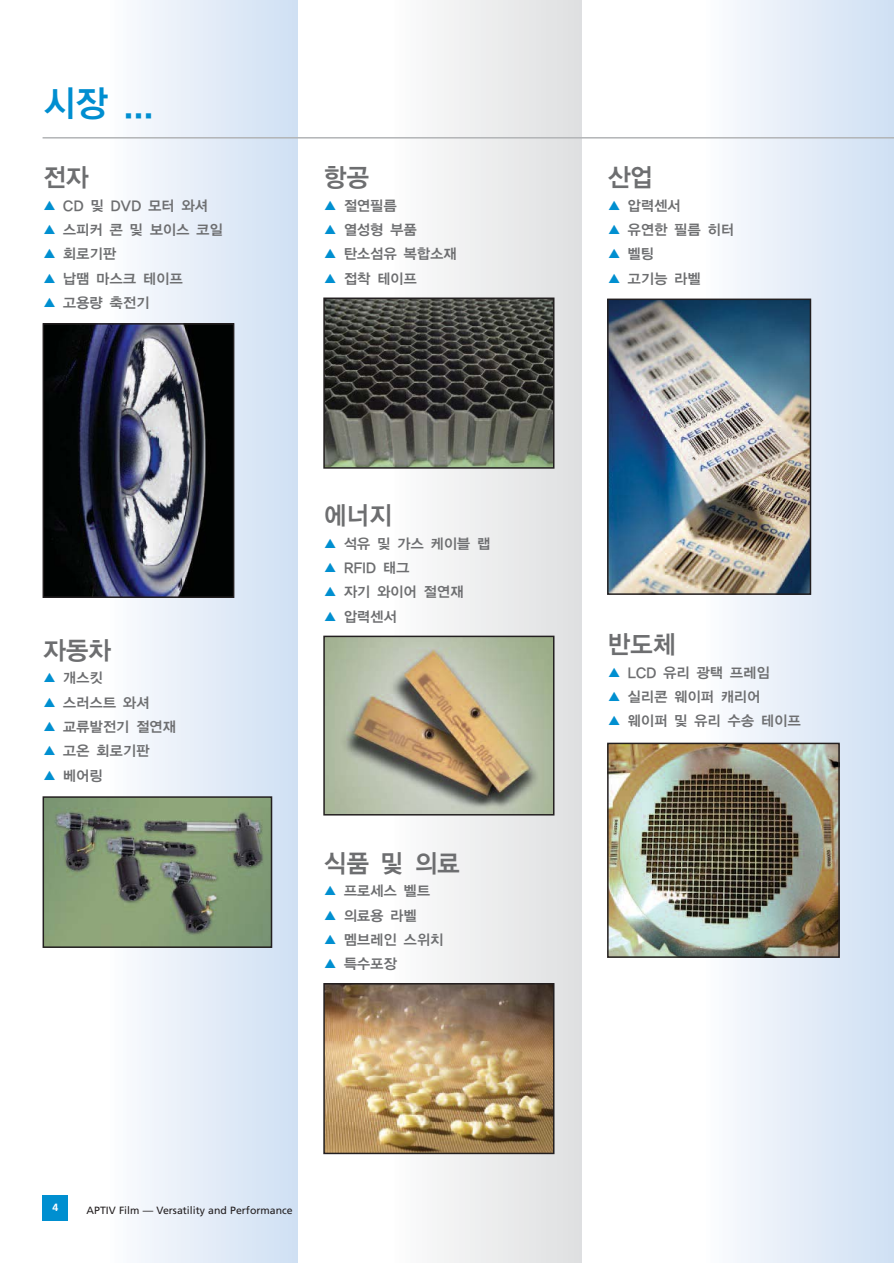
<style>
.page{position:relative;width:894px;height:1263px;background:#fff}
.page>*{position:absolute;margin:0;border:0;box-sizing:border-box;transform-origin:0 0}
.t1{font:36px "YGO14 KS Cms UHC H";color:#008ed0;scale:.95 1}
.t2{font:25.5px "YGO14 KS Cms UHC H";letter-spacing:-.07em;color:#6d6e70;scale:.95 1}
.t3{font:14.25px "YGO14 KS Cms UHC H";letter-spacing:-.07em;color:#6d6e70}
.t4{font:10.5px "Frutiger";color:#231f20}
.t5{font:700 10.5px "Frutiger";color:#fff}
.s1{color:#008fd0}
</style>
<div class="page">
<img style="left:704px;top:0;width:189px;height:1262px">
<img style="left:392px;top:0;width:189px;height:1262px">
<hr style="left:43px;top:137px;width:850px;height:2px;background:#b2b4b6">
<div style="left:43px;top:1195px;width:25px;height:25px;background:#008fd0"></div>
<img style="left:46px;top:326px;width:185px;height:269px">
<div style="left:43px;top:323px;width:191px;height:275px;border:2px solid #231f20"></div>
<img style="left:610px;top:301px;width:197px;height:291px">
<div style="left:607px;top:298px;width:203px;height:297px;border:2px solid #231f20"></div>
<img style="left:326px;top:300px;width:225px;height:165px">
<div style="left:323px;top:297px;width:231px;height:171px;border:2px solid #231f20"></div>
<img style="left:46px;top:799px;width:223px;height:146px">
<div style="left:43px;top:796px;width:229px;height:152px;border:2px solid #231f20"></div>
<img style="left:610px;top:745px;width:226px;height:209px">
<div style="left:607px;top:742px;width:232px;height:215px;border:2px solid #231f20"></div>
<img style="left:326px;top:638px;width:225px;height:174px">
<div style="left:323px;top:635px;width:231px;height:180px;border:2px solid #231f20"></div>
<img style="left:326px;top:986px;width:225px;height:165px">
<div style="left:323px;top:983px;width:231px;height:171px;border:2px solid #231f20"></div>
<h1 class="t1" style="left:43px;top:87px;width:120px">시장 ...</h1>
<h2 class="t2" style="left:43px;top:166px;width:51px">전자</h2>
<p class="t3" style="left:43px;top:199px;width:167px"><span class="s1">▲</span> CD 및 DVD 모터 와셔</p>
<p class="t3" style="left:43px;top:223px;width:182px"><span class="s1">▲</span> 스피커 콘 및 보이스 코일</p>
<p class="t3" style="left:43px;top:248px;width:76px"><span class="s1">▲</span> 회로기판</p>
<p class="t3" style="left:43px;top:272px;width:142px"><span class="s1">▲</span> 납땜 마스크 테이프</p>
<p class="t3" style="left:43px;top:296px;width:109px"><span class="s1">▲</span> 고용량 축전기</p>
<h2 class="t2" style="left:43px;top:638px;width:74px">자동차</h2>
<p class="t3" style="left:43px;top:671px;width:62px"><span class="s1">▲</span> 개스킷</p>
<p class="t3" style="left:43px;top:696px;width:109px"><span class="s1">▲</span> 스러스트 와셔</p>
<p class="t3" style="left:43px;top:720px;width:135px"><span class="s1">▲</span> 교류발전기 절연재</p>
<p class="t3" style="left:43px;top:744px;width:109px"><span class="s1">▲</span> 고온 회로기판</p>
<p class="t3" style="left:43px;top:769px;width:62px"><span class="s1">▲</span> 베어링</p>
<h2 class="t2" style="left:323px;top:166px;width:51px">항공</h2>
<p class="t3" style="left:323px;top:199px;width:76px"><span class="s1">▲</span> 절연필름</p>
<p class="t3" style="left:323px;top:223px;width:96px"><span class="s1">▲</span> 열성형 부품</p>
<p class="t3" style="left:323px;top:248px;width:135px"><span class="s1">▲</span> 탄소섬유 복합소재</p>
<p class="t3" style="left:323px;top:272px;width:96px"><span class="s1">▲</span> 접착 테이프</p>
<h2 class="t2" style="left:323px;top:504px;width:74px">에너지</h2>
<p class="t3" style="left:323px;top:537px;width:169px"><span class="s1">▲</span> 석유 및 가스 케이블 랩</p>
<p class="t3" style="left:323px;top:561px;width:88px"><span class="s1">▲</span> RFID 태그</p>
<p class="t3" style="left:323px;top:586px;width:142px"><span class="s1">▲</span> 자기 와이어 절연재</p>
<p class="t3" style="left:323px;top:610px;width:76px"><span class="s1">▲</span> 압력센서</p>
<h2 class="t2" style="left:323px;top:851px;width:146px">식품 및 의료</h2>
<p class="t3" style="left:323px;top:884px;width:109px"><span class="s1">▲</span> 프로세스 벨트</p>
<p class="t3" style="left:323px;top:908px;width:96px"><span class="s1">▲</span> 의료용 라벨</p>
<p class="t3" style="left:323px;top:933px;width:122px"><span class="s1">▲</span> 멤브레인 스위치</p>
<p class="t3" style="left:323px;top:957px;width:76px"><span class="s1">▲</span> 특수포장</p>
<p class="t5" style="left:52px;top:1202px;width:7px">4</p>
<p class="t4" style="left:87px;top:1205px;width:207px">APTIV Film — Versatility and Performance</p>
<h2 class="t2" style="left:607px;top:166px;width:51px">산업</h2>
<p class="t3" style="left:607px;top:199px;width:76px"><span class="s1">▲</span> 압력센서</p>
<p class="t3" style="left:607px;top:223px;width:129px"><span class="s1">▲</span> 유연한 필름 히터</p>
<p class="t3" style="left:607px;top:248px;width:49px"><span class="s1">▲</span> 벨팅</p>
<p class="t3" style="left:607px;top:272px;width:96px"><span class="s1">▲</span> 고기능 라벨</p>
<h2 class="t2" style="left:607px;top:633px;width:74px">반도체</h2>
<p class="t3" style="left:607px;top:666px;width:165px"><span class="s1">▲</span> LCD 유리 광택 프레임</p>
<p class="t3" style="left:607px;top:690px;width:155px"><span class="s1">▲</span> 실리콘 웨이퍼 캐리어</p>
<p class="t3" style="left:607px;top:714px;width:195px"><span class="s1">▲</span> 웨이퍼 및 유리 수송 테이프</p>
</div>
